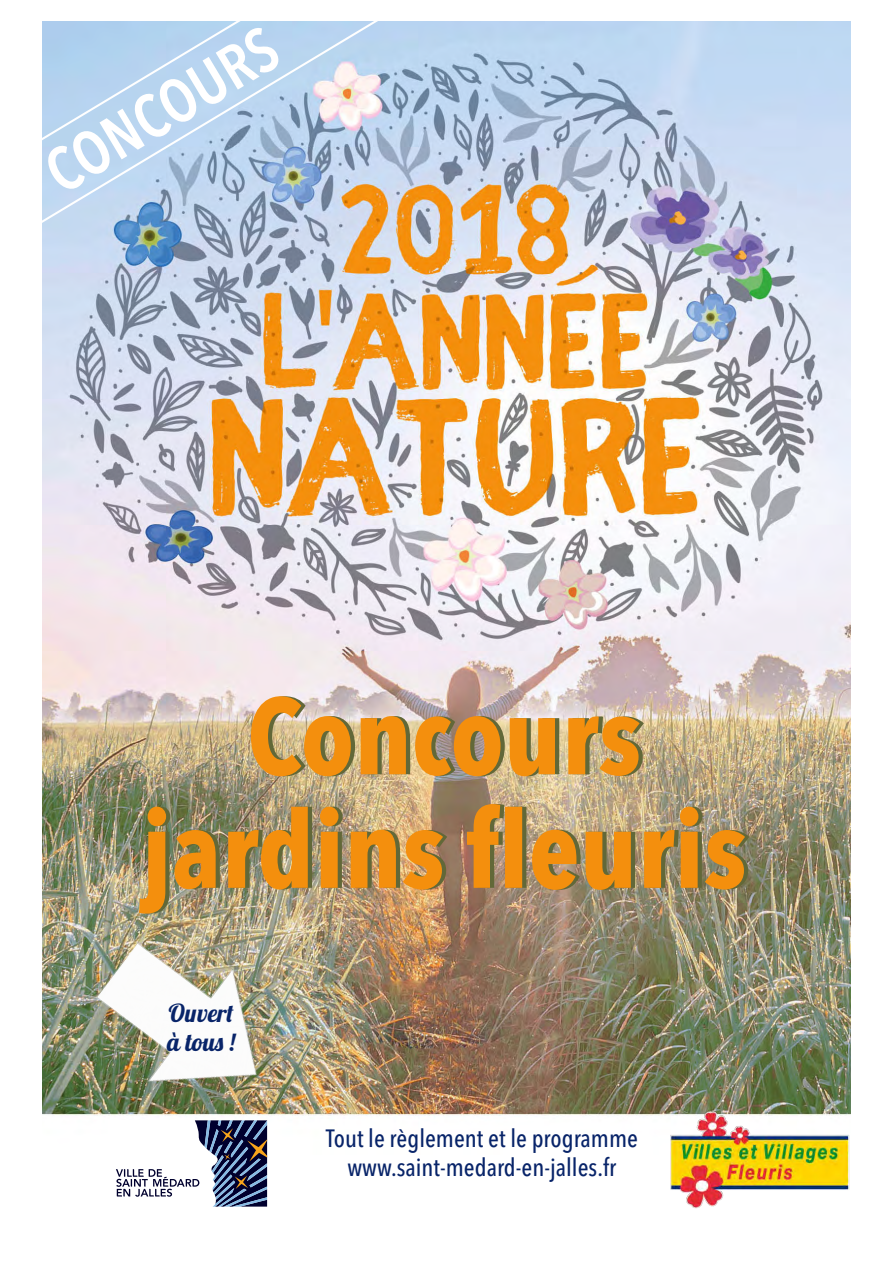
<style>
.page{position:relative;width:893px;height:1263px;background:#fff}
.page>*{position:absolute;margin:0;border:0;box-sizing:border-box;transform-origin:0 0}
.t1{font:700 condensed 107.25px "Avenir Next LT Pro";color:#f48f0d}
.t2{font:600 condensed 60.9px "Avenir Next LT Pro";color:#fff}
.t3{font:500 condensed 24.75px/29px "Avenir Next LT Pro";color:#082469;text-align:center}
.t4{font:24.75px/29px "Lobster 1.4";color:#082469}
</style>
<div class="page">
<img style="left:43px;top:21px;width:807px;height:1186px">
<div style="left:109px;top:1120px;width:158px;height:86px;background:#fff"></div>
<svg style="left:116px;top:1136px;width:151px;height:70px"></svg>
<svg style="left:42px;top:21px;width:346px;height:245px;background:#b7cbe1"></svg>
<img style="left:65px;top:900px;width:241px;height:236px">
<img style="left:665px;top:1106px;width:186px;height:103px">
<p class="t2" style="left:32px;top:145px;width:261px;rotate:-31deg">CONCOURS</p>
<p class="t1" style="left:247px;top:671px;width:396px">Concours</p>
<p class="t1" style="left:142px;top:784px;width:606px">jardins fleuris</p>
<p class="t4" style="left:167px;top:998px;width:70px">Ouvert à tous !</p>
<p class="t3" style="left:326px;top:1124px;width:314px">Tout le règlement et le programme www.saint-medard-en-jalles.fr</p>
</div>
